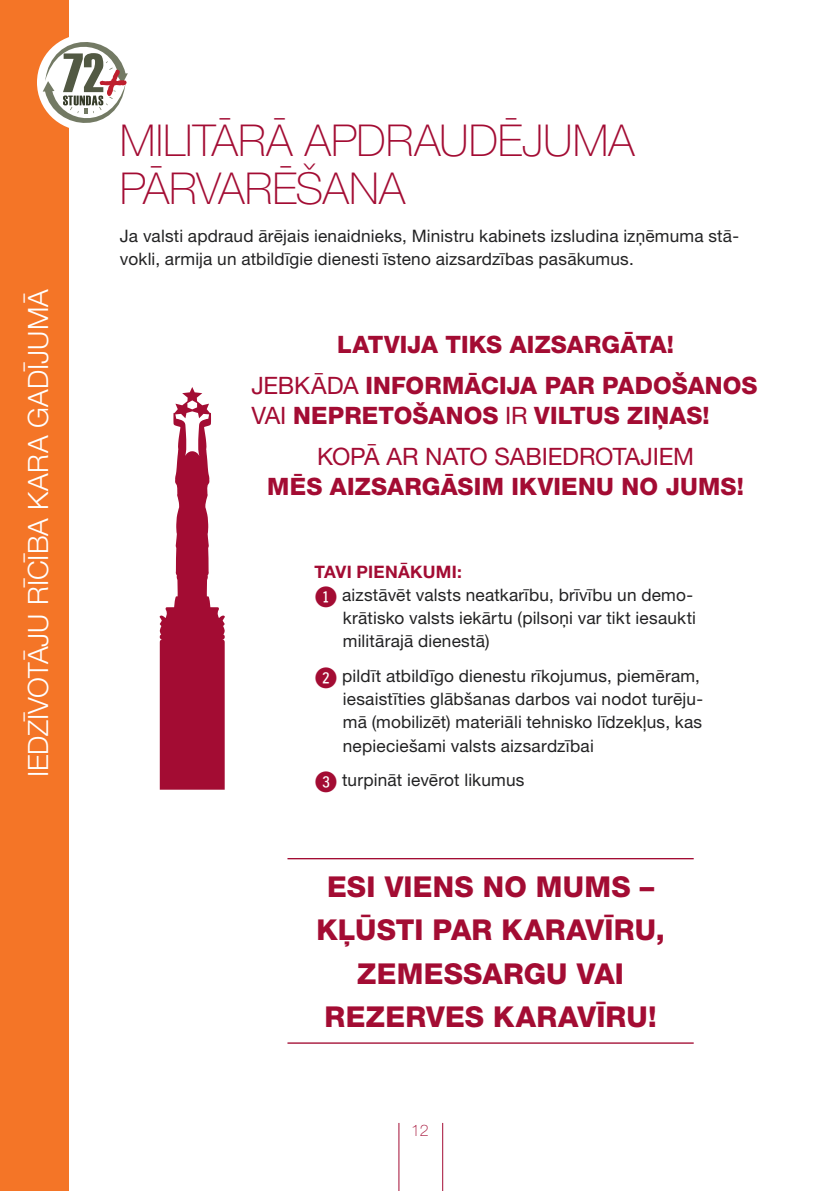
<style>
.page{position:relative;width:840px;height:1191px;background:#fff}
.page>*{position:absolute;margin:0;border:0;box-sizing:border-box;transform-origin:0 0}
.t1{font:100 44px/48px "Helvetica Neue LT Pro";color:#a30c33}
.t2{font:800 28.8px/43.2px "Helvetica Neue LT Pro";letter-spacing:.01em;color:#a30c33;text-align:center}
.t3{font:300 28px "Helvetica Neue LT Pro";color:#fff}
.t4{font:800 24px/41.4px "Helvetica Neue LT Pro";letter-spacing:.005em;color:#a30c33;text-align:center}
.t5{font:24px/41.4px "Helvetica Neue LT Pro";letter-spacing:-.01em;color:#a30c33}
.t6{font:17.2px/23.2px "Helvetica Neue LT Pro";letter-spacing:.01em;color:#222223}
.t7{font:700 17.2px "Helvetica Neue LT Pro";letter-spacing:.02em;color:#a30c33}
.t8{font:100 16px "Helvetica Neue LT Pro";color:#a30c33}
.s1{font-weight:400}
.s2{font-weight:800}
.s3{font-family:"Fyra Numeric Circle Closed";font-size:28px;color:#a30c33}
</style>
<div class="page">
<div style="left:0;top:0;width:68px;height:1191px;background:#f47527"></div>
<hr style="left:442px;top:1123px;width:1px;height:68px;background:#a30c33">
<hr style="left:398px;top:1123px;width:1px;height:68px;background:#a30c33">
<div style="left:37px;top:34px;width:96px;height:97px;background:#fff;border-radius:50%"></div>
<svg style="left:43px;top:39px;width:85px;height:87px"></svg>
<hr style="left:287px;top:858px;width:406px;height:1px;background:#a30c33">
<hr style="left:287px;top:1042px;width:406px;height:1px;background:#a30c33">
<svg style="left:159px;top:387px;width:66px;height:402px"></svg>
<h3 class="t3" style="left:21px;top:777px;width:490px;rotate:-90deg">IEDZĪVOTĀJU RĪCĪBA KARA GADĪJUMĀ</h3>
<h1 class="t1" style="left:120px;top:116px;width:516px">MILITĀRĀ APDRAUDĒJUMA<br>PĀRVARĒŠANA</h1>
<p class="t6" style="left:120px;top:224px;width:620px">Ja valsti apdraud ārējais ienaidnieks, Ministru kabinets izsludina izņēmuma stā&shy;vokli, armija un atbildīgie dienesti īsteno aizsardzības pasākumus.</p>
<h3 class="t4" style="left:251px;top:323px;width:507px">LATVIJA TIKS AIZSARGĀTA!<br><span class="s1">JEBKĀDA</span> INFORMĀCIJA PAR PADOŠANOS</h3>
<h3 class="t5" style="left:317px;top:394px;width:394px;text-indent:-66px">VAI <span class="s2">NEPRETOŠANOS</span> IR <span class="s2">VILTUS ZIŅAS!<br></span>KOPĀ AR NATO SABIEDROTAJIEM</h3>
<h3 class="t4" style="left:267px;top:466px;width:478px">MĒS AIZSARGĀSIM IKVIENU NO JUMS!</h3>
<p class="t7" style="left:314px;top:561px;width:149px">TAVI PIENĀKUMI:</p>
<p class="t6" style="left:314px;top:583px;width:380px"><span class="s3">1</span> aizstāvēt valsts neatkarību, brīvību un demo-</p>
<p class="t6" style="left:342px;top:606px;width:354px">krātisko valsts iekārtu (pilsoņi var tikt iesaukti</p>
<p class="t6" style="left:342px;top:629px;width:148px">militārajā dienestā)</p>
<p class="t6" style="left:342px;top:664px;width:361px;text-indent:-28px"><span class="s3">2</span> pildīt atbildīgo dienestu rīkojumus, piemēram, iesaistīties glābšanas darbos vai nodot turēju&shy;mā (mobilizēt) materiāli tehnisko līdzekļus, kas nepieciešami valsts aizsardzībai</p>
<p class="t6" style="left:314px;top:768px;width:211px"><span class="s3">3</span> turpināt ievērot likumus</p>
<h2 class="t2" style="left:316px;top:865px;width:350px">ESI VIENS NO MUMS –<br>KĻŪSTI PAR KARAVĪRU,<br>ZEMESSARGU VAI<br>REZERVES KARAVĪRU!</h2>
<p class="t8" style="left:411px;top:1120px;width:19px">12</p>
</div>
